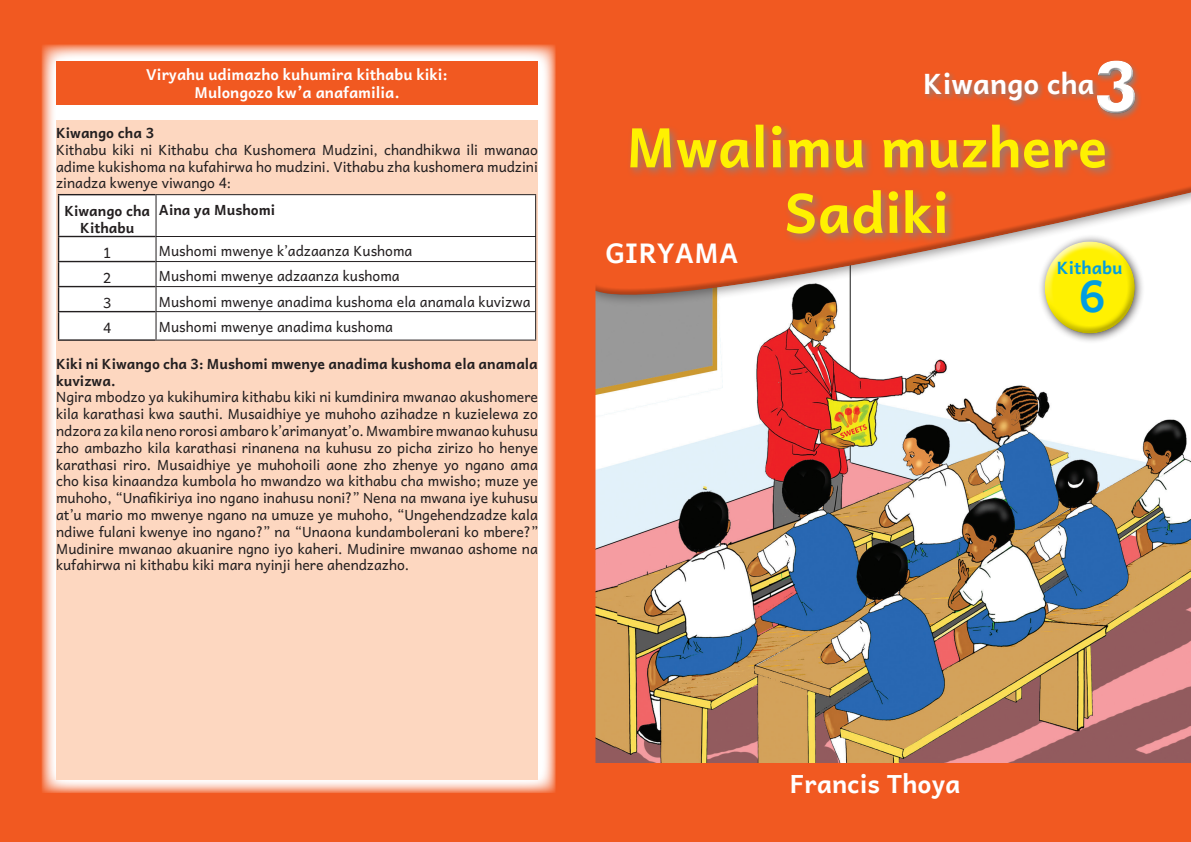
<style>
.page{position:relative;width:1191px;height:842px;background:#fff}
.page>*{position:absolute;margin:0;border:0;box-sizing:border-box;transform-origin:0 0}
.t1{font:700 71.4px "Futura BT";color:#fff}
.t2{font:700 54.6px/65.6px "Andika New Basic";color:#fff101;text-align:center}
.t3{font:700 43.4px "Andika New Basic";color:#009ee1}
.t4{font:700 28px "Andika New Basic";color:#fff}
.t5{font:700 27.1px "Andika New Basic";color:#fff}
.t6{font:700 25px "Andika New Basic";color:#fff}
.t7{font:700 17px "Andika New Basic";color:#009ee1}
.t8{font:700 15px "Andika New Basic";color:#fff}
.t9{font:14px/16.8px "Andika New Basic";color:#231f20;text-align:justify}
.t10{font:700 14px/16.8px "Andika New Basic";color:#231f20;text-align:center}
</style>
<div class="page">
<img style="left:595px;top:307px;width:596px;height:456px">
<div style="left:580px;top:0;width:611px;height:307px;background:#231f20;opacity:.42"></div>
<div style="left:585px;top:0;width:606px;height:296px;background:#231f20;opacity:.3"></div>
<div style="left:0;top:0;width:595px;height:842px;background:#f15921"></div>
<svg style="left:41px;top:44px;width:515px;height:749px"></svg>
<div style="left:595px;top:763px;width:596px;height:79px;background:#f15921"></div>
<div style="left:56px;top:121px;width:482px;height:659px;background:#fdd7c0"></div>
<div style="left:59px;top:195px;width:476px;height:145px;background:#fff"></div>
<hr style="left:58px;top:194px;width:97px;height:1px;background:#231f20">
<hr style="left:58px;top:195px;width:1px;height:41px;background:#231f20">
<hr style="left:58px;top:236px;width:97px;height:1px;background:#231f20">
<hr style="left:58px;top:261px;width:97px;height:1px;background:#231f20">
<hr style="left:58px;top:286px;width:97px;height:1px;background:#231f20">
<hr style="left:58px;top:311px;width:97px;height:1px;background:#231f20">
<svg style="left:58px;top:237px;width:1px;height:102px"></svg>
<hr style="left:58px;top:339px;width:97px;height:2px;background:#231f20">
<hr style="left:155px;top:194px;width:381px;height:1px;background:#231f20">
<hr style="left:155px;top:195px;width:1px;height:41px;background:#231f20">
<hr style="left:535px;top:195px;width:1px;height:41px;background:#231f20">
<hr style="left:155px;top:236px;width:381px;height:1px;background:#231f20">
<hr style="left:155px;top:261px;width:381px;height:1px;background:#231f20">
<hr style="left:155px;top:286px;width:381px;height:1px;background:#231f20">
<hr style="left:155px;top:311px;width:381px;height:1px;background:#231f20">
<svg style="left:155px;top:237px;width:1px;height:103px"></svg>
<svg style="left:535px;top:237px;width:1px;height:103px"></svg>
<hr style="left:155px;top:340px;width:381px;height:1px;background:#231f20">
<div style="left:56px;top:61px;width:482px;height:44px;background:#f15921"></div>
<div style="left:1037px;top:234px;width:107px;height:110px;background:#231f20;opacity:.75"></div>
<div style="left:1043px;top:241px;width:91px;height:73px;background:#fff;opacity:.75"></div>
<div style="left:1044px;top:255px;width:91px;height:80px;background:#231f20;opacity:.3"></div>
<div style="left:627px;top:121px;width:489px;height:124px;background:#828487;opacity:.75"></div>
<div style="left:1094px;top:58px;width:49px;height:63px;background:#828487;opacity:.75"></div>
<div style="left:1094px;top:58px;width:43px;height:48px;background:#fff;opacity:.75"></div>
<div style="left:1094px;top:65px;width:43px;height:51px;background:#231f20;opacity:.75"></div>
<div style="left:923px;top:70px;width:177px;height:38px;background:#828487;opacity:.75"></div>
<p class="t8" style="left:146px;top:60px;width:303px">Viryahu udimazho kuhumira kithabu kiki:</p>
<p class="t8" style="left:194px;top:78px;width:207px">Mulongozo kw’a anafamilia.</p>
<p class="t10" style="left:56px;top:123px;width:99px">Kiwango cha 3</p>
<p class="t9" style="left:56px;top:139px;width:483px">Kithabu kiki ni Kithabu cha Kushomera Mudzini, chandhikwa ili mwanao adime kukishoma na kufahirwa ho mudzini. Vithabu zha kushomera mudzini zinadza kwenye viwango 4:</p>
<p class="t10" style="left:64px;top:200px;width:87px">Kiwango cha<br>Kithabu</p>
<p class="t10" style="left:159px;top:199px;width:118px">Aina ya Mushomi</p>
<p class="t9" style="left:103px;top:242px;width:10px">1</p>
<p class="t9" style="left:159px;top:241px;width:255px">Mushomi mwenye k’adzaanza Kushoma</p>
<p class="t9" style="left:103px;top:267px;width:10px">2</p>
<p class="t9" style="left:159px;top:266px;width:242px">Mushomi mwenye adzaanza kushoma</p>
<p class="t9" style="left:103px;top:292px;width:10px">3</p>
<p class="t9" style="left:159px;top:291px;width:373px">Mushomi mwenye anadima kushoma ela anamala kuvizwa</p>
<p class="t9" style="left:103px;top:317px;width:10px">4</p>
<p class="t9" style="left:159px;top:316px;width:236px">Mushomi mwenye anadima kushoma</p>
<p class="t10" style="left:56px;top:353px;width:483px;text-align:left">Kiki ni Kiwango cha 3: Mushomi mwenye anadima kushoma ela anamala kuvizwa.</p>
<p class="t9" style="left:56px;top:387px;width:483px">Ngira mbodzo ya kukihumira kithabu kiki ni kumdinira mwanao akushomere kila karathasi kwa sauthi. Musaidhiye ye muhoho azihadze n kuzielewa zo ndzora za kila neno rorosi ambaro k’arimanyat’o. Mwambire mwanao kuhusu zho ambazho kila karathasi rinanena na kuhusu zo picha zirizo ho henye karathasi riro. Musaidhiye ye muhohoili aone zho zhenye yo ngano ama cho kisa kinaandza kumbola ho mwandzo wa kithabu cha mwisho; muze ye muhoho, “Unafikiriya ino ngano inahusu noni?” Nena na mwana iye kuhusu at’u mario mo mwenye ngano na umuze ye muhoho, “Ungehendzadze kala ndiwe fulani kwenye ino ngano?” na “Unaona kundambolerani ko mbere?” Mudinire mwanao akuanire ngno iyo kaheri. Mudinire mwanao ashome na kufahirwa ni kithabu kiki mara nyinji here ahendzazho.</p>
<p class="t4" style="left:923px;top:58px;width:173px">Kiwango cha</p>
<h1 class="t1" style="left:1094px;top:43px;width:46px">3</h1>
<p class="t2" style="left:626px;top:107px;width:482px">Mwalimu muzhere<br>Sadiki</p>
<p class="t5" style="left:605px;top:228px;width:135px">GIRYAMA</p>
<p class="t7" style="left:1057px;top:252px;width:67px">Kithabu</p>
<p class="t3" style="left:1079px;top:257px;width:27px">6</p>
<p class="t6" style="left:790px;top:761px;width:172px">Francis Thoya</p>
</div>
